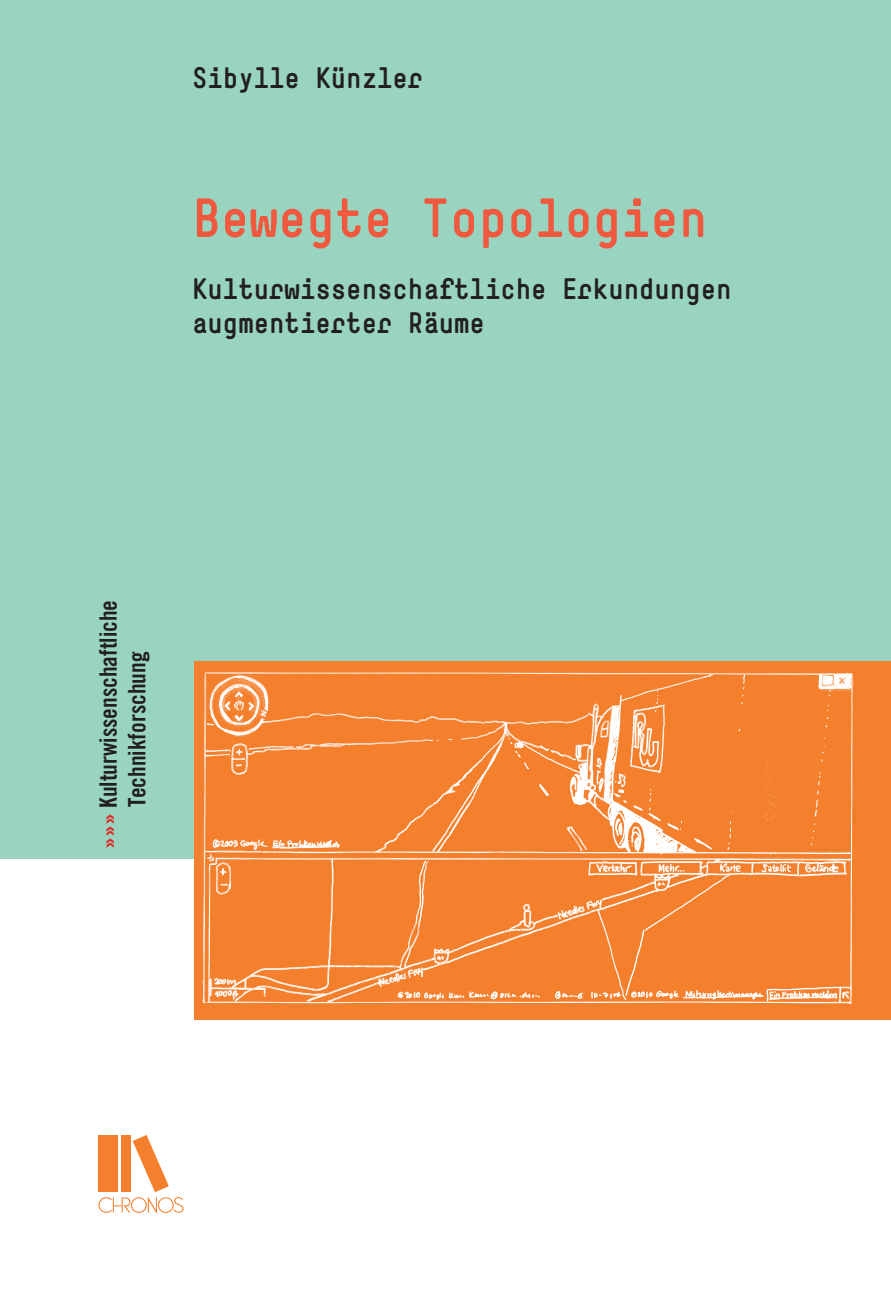
<style>
.page{position:relative;width:891px;height:1299px;background:#fff}
.page>*{position:absolute;margin:0;border:0;box-sizing:border-box;transform-origin:0 0}
.t1{font:700 52px "Simple";color:#f0593e}
.t2{font:700 28px/33.6px "Simple";color:#231f20}
.t3{font:24px/28.8px "Trade Gothic Bold Cond Twenty";color:#231f20;text-align:center}
.s1{color:#e52121}
</style>
<div class="page">
<div style="left:0;top:0;width:890px;height:858px;background:#98d4c0"></div>
<div style="left:195px;top:660px;width:695px;height:359px;background:#f4802e"></div>
<img style="left:195px;top:660px;width:672px;height:345px">
<svg style="left:98px;top:1135px;width:85px;height:78px"></svg>
<p class="t2" style="left:192px;top:61px;width:233px">Sibylle Künzler</p>
<h1 class="t1" style="left:192px;top:186px;width:516px">Bewegte Topologien</h1>
<p class="t2" style="left:192px;top:272px;width:540px">Kulturwissenschaftliche Erkundungen augmentierter Räume</p>
<p class="t3" style="left:94px;top:849px;width:251px;rotate:-90deg"><span class="s1">»»»</span> Kulturwissenschaftliche<br>Technikforschung</p>
</div>
